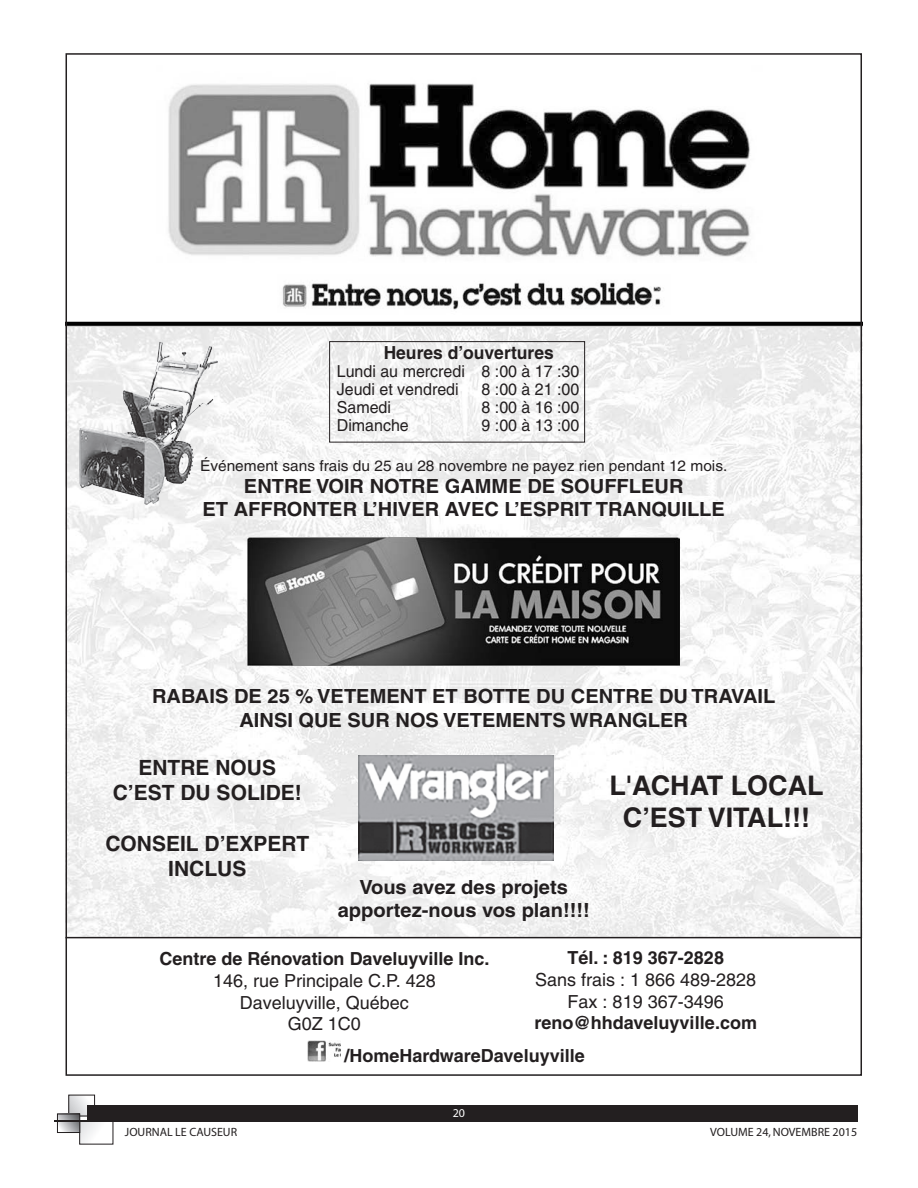
<style>
.page{position:relative;width:918px;height:1188px;background:#fff}
.page>*{position:absolute;margin:0;border:0;box-sizing:border-box;transform-origin:0 0}
.t1{font:700 27px/32.4px "Helvetica";color:#231f20;text-align:center}
.t2{font:700 21px/25.2px "Helvetica";color:#231f20;text-align:center}
.t3{font:700 19.5px/23.4px "Helvetica";color:#231f20;text-align:center}
.t4{font:700 18px "Helvetica";color:#231f20}
.t5{font:18px/21.6px "Helvetica";color:#231f20;text-align:center}
.t6{font:16.5px/18px "Helvetica";color:#231f20}
.t7{font:15px "Helvetica";color:#231f20}
.t8{font:12px "Myriad";color:#231f20}
.t9{font:12px "Myriad";color:#fff}
</style>
<div class="page">
<svg style="left:71px;top:1097px;width:16px;height:17px"></svg>
<svg style="left:82px;top:1123px;width:16px;height:19px"></svg>
<svg style="left:59px;top:1116px;width:19px;height:15px"></svg>
<div style="left:57px;top:1114px;width:23px;height:19px;border:1px solid #231f20"></div>
<hr style="left:54px;top:1120px;width:89px;height:2px;background:#231f20">
<div style="left:87px;top:1105px;width:770px;height:17px;background:#231f20"></div>
<img style="left:69px;top:326px;width:790px;height:611px">
<img style="left:69px;top:83px;width:790px;height:243px">
<hr style="left:66px;top:937px;width:796px;height:1px;background:#231f20">
<img style="left:248px;top:538px;width:432px;height:127px">
<img style="left:358px;top:755px;width:195px;height:105px">
<img style="left:69px;top:330px;width:160px;height:183px">
<img style="left:307px;top:1040px;width:34px;height:21px">
<div style="left:329px;top:341px;width:256px;height:101px;border:1px solid #231f20"></div>
<p class="t4" style="left:384px;top:346px;width:172px">Heures d’ouvertures</p>
<p class="t6" style="left:337px;top:364px;width:244px">Lundi au mercredi 8 :00 à 17 :30<br>Jeudi et vendredi</p>
<p class="t6" style="left:482px;top:382px;width:99px">8 :00 à 21 :00</p>
<p class="t6" style="left:337px;top:400px;width:56px">Samedi</p>
<p class="t6" style="left:482px;top:400px;width:99px">8 :00 à 16 :00</p>
<p class="t6" style="left:337px;top:418px;width:74px">Dimanche</p>
<p class="t6" style="left:482px;top:418px;width:99px">9 :00 à 13 :00</p>
<p class="t7" style="left:200px;top:461px;width:529px">Événement sans frais du 25 au 28 novembre ne payez rien pendant 12 mois.</p>
<p class="t3" style="left:203px;top:476px;width:524px">ENTRE VOIR NOTRE GAMME DE SOUFFLEUR<br>ET AFFRONTER L’HIVER AVEC L’ESPRIT TRANQUILLE</p>
<p class="t3" style="left:152px;top:686px;width:625px">RABAIS DE 25 % VETEMENT ET BOTTE DU CENTRE DU TRAVAIL<br>AINSI QUE SUR NOS VETEMENTS WRANGLER</p>
<p class="t2" style="left:113px;top:757px;width:191px">ENTRE NOUS<br>C’EST DU SOLIDE!</p>
<p class="t2" style="left:105px;top:833px;width:205px">CONSEIL D’EXPERT<br>INCLUS</p>
<h1 class="t1" style="left:609px;top:772px;width:216px">L'ACHAT LOCAL<br>C’EST VITAL!!!</h1>
<p class="t3" style="left:338px;top:877px;width:253px">Vous avez des projets apportez-nous vos plan!!!!</p>
<p class="t4" style="left:159px;top:952px;width:332px">Centre de Rénovation Daveluyville Inc.</p>
<p class="t5" style="left:213px;top:972px;width:224px">146, rue Principale C.P. 428<br>Daveluyville, Québec<br>G0Z 1C0</p>
<p class="t4" style="left:345px;top:1049px;width:242px">/HomeHardwareDaveluyville</p>
<p class="t4" style="left:567px;top:951px;width:158px">Tél. : 819 367-2828</p>
<p class="t5" style="left:535px;top:971px;width:223px">Sans frais : 1 866 489-2828<br>Fax : 819 367-3496</p>
<p class="t4" style="left:534px;top:1016px;width:224px">reno@hhdaveluyville.com</p>
<p class="t8" style="left:125px;top:1128px;width:114px">JOURNAL LE CAUSEUR</p>
<p class="t9" style="left:453px;top:1109px;width:14px">20</p>
<p class="t8" style="left:710px;top:1128px;width:148px">VOLUME 24, NOVEMBRE 2015</p>
</div>
